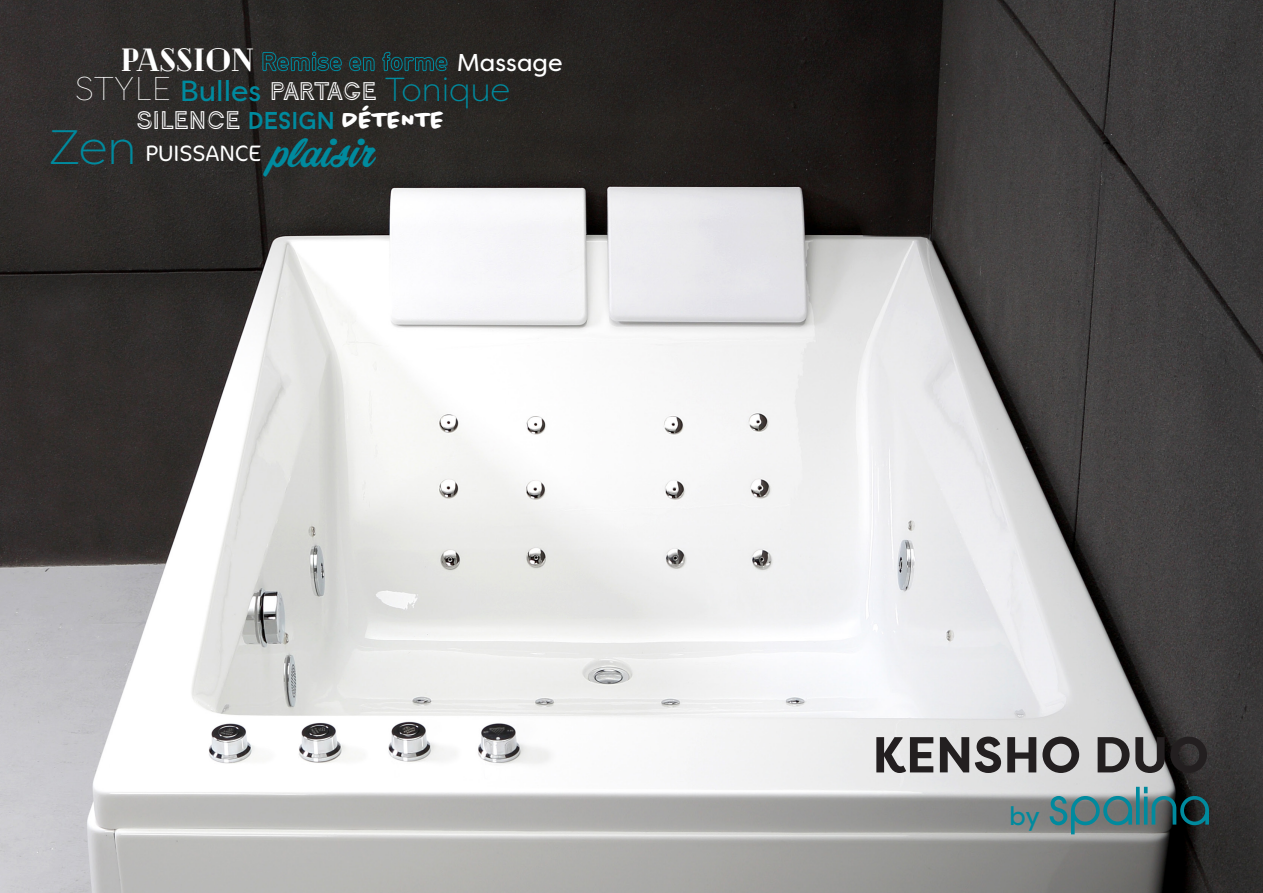
<style>
.page{position:relative;width:1263px;height:893px;background:#fff}
.page>*{position:absolute;margin:0;border:0;box-sizing:border-box;transform-origin:0 0}
.t1{font:700 50.4px "Filson Pro";color:#231f20}
.t2{font:300 48.3px "Filson Pro";color:#008a9e}
.t3{font:38.55px "Corner Store JF";color:#008a9e}
.t4{font:300 33.15px "Filson Pro";color:#008a9e}
.t5{font:100 32.85px "Filson Pro";letter-spacing:.02em;color:#fff}
.t6{font:900 32.1px "Cheque";color:#fff}
.t7{font:27.15px "Continuo";color:#fff}
.t8{font:27.15px "Continuo";letter-spacing:-.035em;color:#fff}
.t9{font:25.95px "Filson Pro";color:#008a9e}
.t10{font:24.3px "Filson Pro";color:#fff}
.t11{font:300 22.65px "Cocon";color:#fff}
.s1{font-family:"Filson Pro";font-size:29.1px;color:#008a9e}
.s2{font-family:"Baron Neue";font-size:24.3px;color:#008a9e}
.s3{font-family:"Chantal";font-weight:700;font-size:25.5px}
</style>
<div class="page">
<img style="left:0;top:0;width:1263px;height:893px">
<svg style="left:262px;top:52px;width:80px;height:19px;background:#1e4246"></svg>
<svg style="left:349px;top:57px;width:26px;height:14px"></svg>
<svg style="left:382px;top:52px;width:66px;height:19px"></svg>
<svg style="left:1050px;top:787px;width:159px;height:47px;background:#567579"></svg>
<p class="t6" style="left:120px;top:42px;width:135px">PASSION</p>
<p class="t8" style="left:180px;top:78px;width:199px"><span class="s1">Bulles</span> PARTAGE</p>
<p class="t3" style="left:270px;top:125px;width:105px">plaisir</p>
<p class="t10" style="left:457px;top:46px;width:107px">Massage</p>
<p class="t5" style="left:75px;top:67px;width:97px">STYLE</p>
<p class="t4" style="left:385px;top:68px;width:127px">Tonique</p>
<p class="t7" style="left:136px;top:107px;width:310px">SILENCE <span class="s2">DESIGN</span> <span class="s3">DÉTENTE</span></p>
<p class="t2" style="left:50px;top:116px;width:88px">Zen</p>
<p class="t11" style="left:145px;top:140px;width:117px">PUISSANCE</p>
<p class="t1" style="left:872px;top:723px;width:338px">KENSHO DUO</p>
<p class="t9" style="left:1009px;top:798px;width:32px">by</p>
</div>
